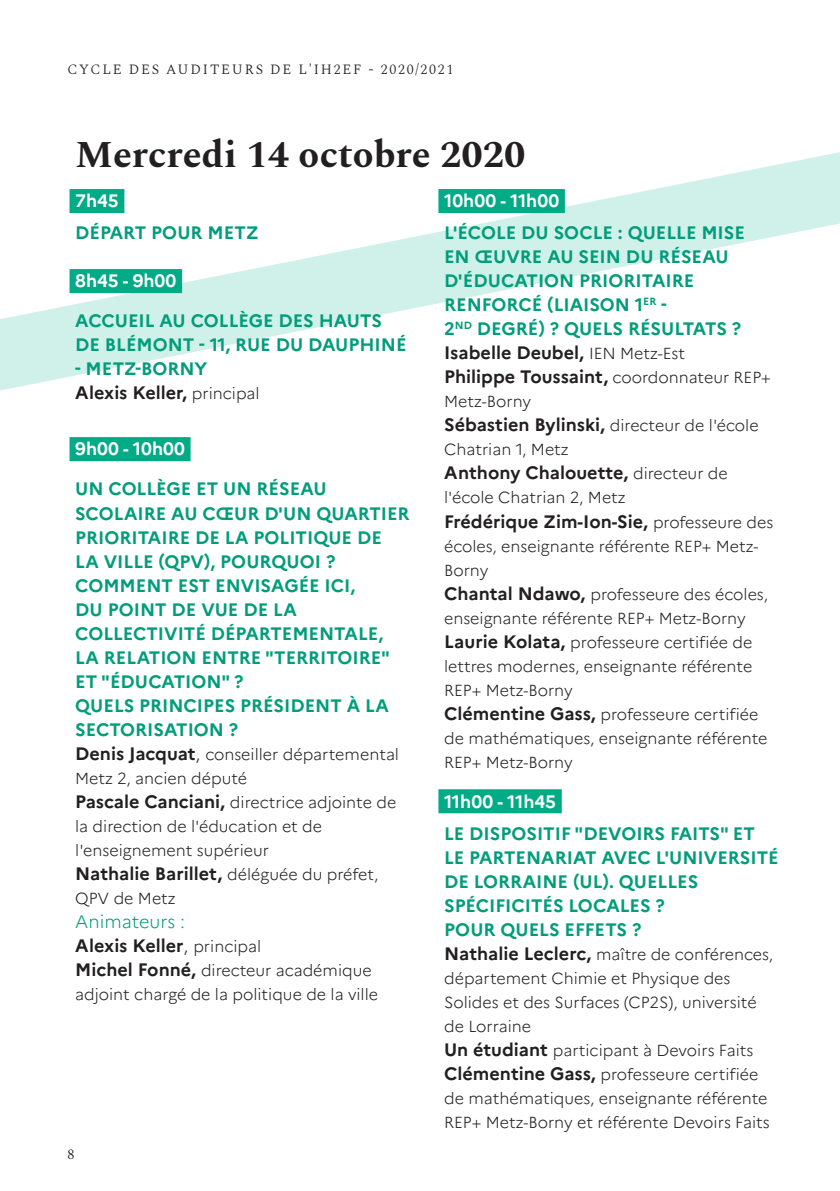
<style>
.page{position:relative;width:840px;height:1191px;background:#fff}
.page>*{position:absolute;margin:0;border:0;box-sizing:border-box;transform-origin:0 0}
.Date{font:700 38px "Spectral";color:#231f20}
.Texte_courant{font:700 18px/24px "Marianne";color:#009d7a}
.Prénom_Nom{font:700 18px/24px "Marianne";color:#231f20}
.Texte_courant-2{font:700 18px/24px "Marianne";color:#231f20}
.Prénom_Nom-2{font:700 18px/24px "Marianne";color:#009d7a}
.Texte_courant-3{font:700 18px "Marianne";color:#fff}
.Titre_03{font:700 18px "Marianne";color:#009d7a}
.Titre_02{font:700 18px "Marianne";color:#fff}
.Prénom_Nom-3{font:300 16px/24px "Marianne";color:#231f20}
.Texte_courant-4{font:300 16px/24px "Marianne";color:#231f20}
.t1{font:300 14px "Spectral";letter-spacing:.13em;color:#231f20}
.s1{color:#009d7a}
.s2{font-weight:300;font-size:16px}
.s3{font-weight:700;font-size:18px}
.s4{font-size:18px}
.s5{font-weight:300;color:#009d7a}
.s6{font-weight:300}
</style>
<div class="page">
<svg style="left:0;top:152px;width:839px;height:239px"></svg>
<div style="left:69px;top:189px;width:55px;height:24px;background:#00ab85"></div>
<div style="left:69px;top:269px;width:113px;height:24px;background:#00ab85"></div>
<div style="left:69px;top:437px;width:121px;height:24px;background:#00ab85"></div>
<div style="left:438px;top:189px;width:126px;height:24px;background:#00ab85"></div>
<div style="left:438px;top:789px;width:123px;height:24px;background:#00ab85"></div>
<p class="t1" style="left:67px;top:59px;width:387px">CYCLE DES AUDITEURS DE L'IH2EF - 2020/2021</p>
<p class="Date" style="left:75px;top:127px;width:451px">Mercredi 14 octobre 2020</p>
<p class="Titre_02" style="left:75px;top:190px;width:45px">7h45</p>
<p class="Titre_03" style="left:75px;top:222px;width:185px">DÉPART POUR METZ</p>
<p class="Texte_courant-3" style="left:75px;top:270px;width:103px">8h45 - 9h00</p>
<p class="Prénom_Nom-2" style="left:75px;top:309px;width:333px">ACCUEIL AU COLLÈGE DES HAUTS<br>DE BLÉMONT - 11, RUE DU DAUPHINÉ</p>
<p class="Prénom_Nom" style="left:75px;top:357px;width:186px"><span class="s1">- METZ-BORNY<br></span>Alexis Keller, <span class="s2">principal</span></p>
<p class="Texte_courant-3" style="left:75px;top:438px;width:111px">9h00 - 10h00</p>
<p class="Texte_courant" style="left:75px;top:477px;width:336px">UN COLLÈGE ET UN RÉSEAU<br>SCOLAIRE AU CŒUR D'UN QUARTIER<br>PRIORITAIRE DE LA POLITIQUE DE<br>LA VILLE (QPV), POURQUOI ?<br>COMMENT EST ENVISAGÉE ICI,<br>DU POINT DE VUE DE LA<br>COLLECTIVITÉ DÉPARTEMENTALE,<br>LA RELATION ENTRE "TERRITOIRE"<br>ET "ÉDUCATION" ?<br>QUELS PRINCIPES PRÉSIDENT À LA<br>SECTORISATION ?</p>
<p class="Texte_courant-4" style="left:75px;top:742px;width:325px"><span class="s3">Denis Jacquat</span><span class="s4">,</span> conseiller départemental Metz 2, ancien député<br><span class="s3">Pascale Canciani,</span> directrice adjointe de la direction de l'éducation et de l'enseignement supérieur</p>
<p class="Texte_courant-2" style="left:75px;top:861px;width:305px">Nathalie Barillet, <span class="s2">déléguée du préfet,</span></p>
<p class="Texte_courant-4" style="left:75px;top:886px;width:102px">QPV de Metz</p>
<p class="Texte_courant-2" style="left:75px;top:909px;width:187px"><span class="s5">Animateurs :<br></span>Alexis Keller<span class="s6">,</span> <span class="s2">principal</span></p>
<p class="Texte_courant-4" style="left:75px;top:958px;width:304px"><span class="s3">Michel Fonné,</span> directeur académique adjoint chargé de la politique de la ville</p>
<p class="Texte_courant-3" style="left:444px;top:190px;width:116px">10h00 - 11h00</p>
<p class="Texte_courant" style="left:444px;top:221px;width:302px">L'ÉCOLE DU SOCLE : QUELLE MISE<br>EN ŒUVRE AU SEIN DU RÉSEAU<br>D'ÉDUCATION PRIORITAIRE<br>RENFORCÉ (LIAISON 1<sup>ER</sup> -<br>2<sup>ND</sup> DEGRÉ) ? QUELS RÉSULTATS ?</p>
<p class="Prénom_Nom" style="left:444px;top:341px;width:328px">Isabelle Deubel, <span class="s2">IEN Metz-Est<br></span>Philippe Toussaint, <span class="s2">coordonnateur REP+</span></p>
<p class="Prénom_Nom-3" style="left:444px;top:390px;width:89px">Metz-Borny</p>
<p class="Prénom_Nom" style="left:444px;top:413px;width:316px">Sébastien Bylinski, <span class="s2">directeur de l'école</span></p>
<p class="Prénom_Nom-3" style="left:444px;top:438px;width:126px">Chatrian 1, Metz</p>
<p class="Prénom_Nom" style="left:444px;top:461px;width:285px">Anthony Chalouette, <span class="s2">directeur de</span></p>
<p class="Prénom_Nom-3" style="left:444px;top:486px;width:183px">l'école Chatrian 2, Metz</p>
<p class="Prénom_Nom" style="left:444px;top:509px;width:330px">Frédérique Zim-Ion-Sie, <span class="s2">professeure des</span></p>
<p class="Prénom_Nom-3" style="left:444px;top:534px;width:325px">écoles, enseignante référente REP+ Metz-<br>Borny<br><span class="s3">Chantal Ndawo,</span> professeure des écoles, enseignante référente REP+ Metz-Borny<br><span class="s3">Laurie Kolata,</span> professeure certifiée de lettres modernes, enseignante référente<br>REP+ Metz-Borny<br><span class="s3">Clémentine Gass,</span> professeure certifiée de mathématiques, enseignante référente<br>REP+ Metz-Borny</p>
<p class="Texte_courant-3" style="left:444px;top:790px;width:113px">11h00 - 11h45</p>
<p class="Texte_courant" style="left:444px;top:821px;width:336px">LE DISPOSITIF "DEVOIRS FAITS" ET<br>LE PARTENARIAT AVEC L'UNIVERSITÉ<br>DE LORRAINE (UL). QUELLES<br>SPÉCIFICITÉS LOCALES ?<br>POUR QUELS EFFETS ?</p>
<p class="Prénom_Nom-3" style="left:444px;top:942px;width:330px"><span class="s3">Nathalie Leclerc,</span> maître de conférences, département Chimie et Physique des Solides et des Surfaces (CP2S), université de Lorraine<br><span class="s3">Un étudiant</span> participant à Devoirs Faits <span class="s3">Clémentine Gass,</span> professeure certifiée de mathématiques, enseignante référente REP+ Metz-Borny et référente Devoirs Faits</p>
<p class="t1" style="left:67px;top:1143px;width:8px">8</p>
</div>
